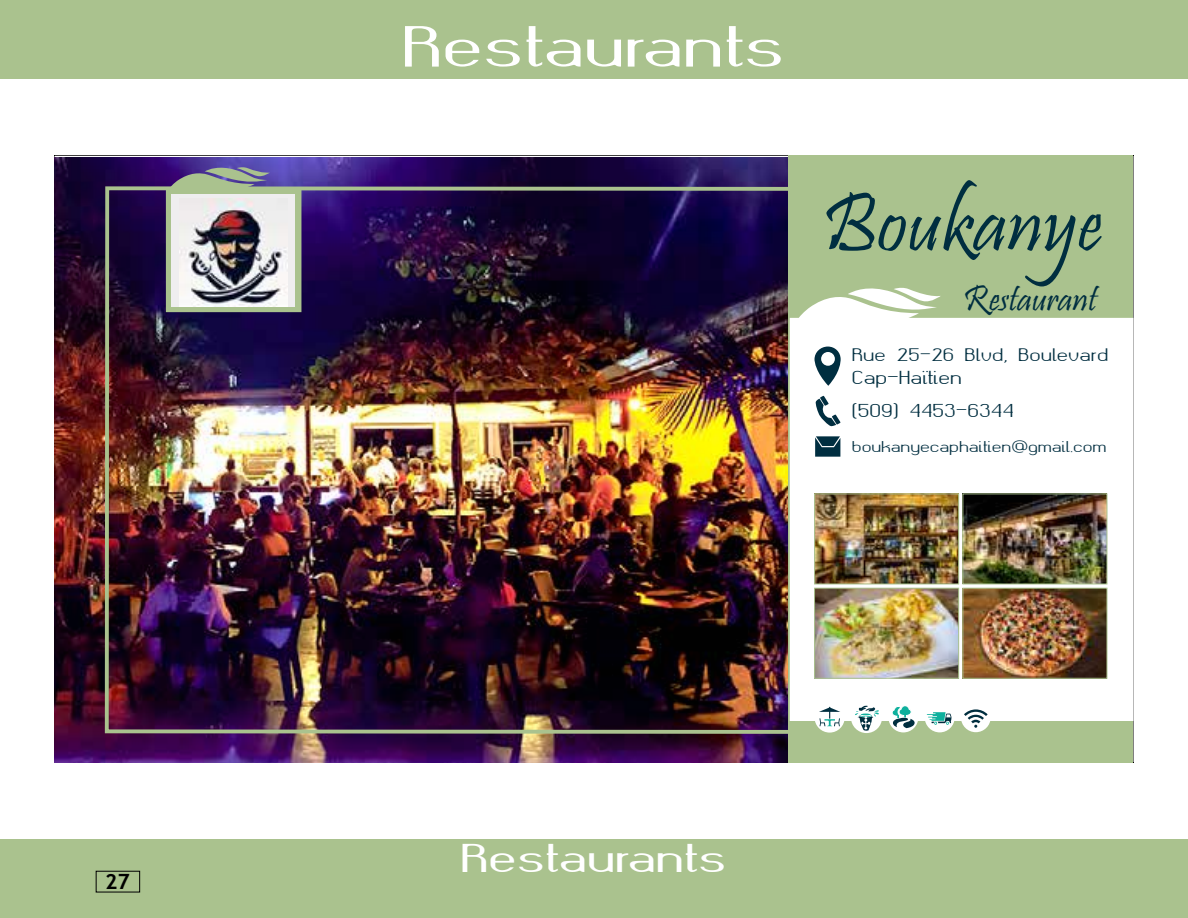
<style>
.page{position:relative;width:1188px;height:918px;background:#fff}
.page>*{position:absolute;margin:0;border:0;box-sizing:border-box;transform-origin:0 0}
.t1{font:85.35px "Pristina";color:#002e40}
.t2{font:700 54px "okolaks";color:#fff}
.t3{font:700 37.5px "okolaks";color:#fff}
.t4{font:36.9px "Pristina";color:#002e40}
.t5{font:700 21px "Trebuchet MS";color:#000}
.t6{font:17.55px "okolaks";color:#002e40}
.t7{font:17.4px "okolaks";color:#002e40}
.t8{font:16.95px "okolaks";color:#002e40}
.t9{font:14.55px "okolaks";color:#002e40}
</style>
<div class="page">
<div style="left:0;top:0;width:1188px;height:79px;background:#aac28e"></div>
<div style="left:0;top:839px;width:1188px;height:79px;background:#aac28e"></div>
<div style="left:96px;top:871px;width:44px;height:21px;border:1px solid #000"></div>
<img style="left:54px;top:157px;width:734px;height:606px">
<img style="left:103px;top:184px;width:685px;height:552px">
<div style="left:788px;top:155px;width:345px;height:608px;background:#aac28e"></div>
<svg style="left:848px;top:287px;width:79px;height:8px"></svg>
<svg style="left:790px;top:295px;width:343px;height:426px;background:#f9faf7"></svg>
<svg style="left:815px;top:347px;width:26px;height:39px"></svg>
<svg style="left:815px;top:396px;width:26px;height:31px"></svg>
<svg style="left:815px;top:436px;width:25px;height:21px"></svg>
<svg style="left:815px;top:310px;width:26px;height:26px"></svg>
<svg style="left:166px;top:165px;width:135px;height:147px;background:#8f9995"></svg>
<div style="left:815px;top:702px;width:30px;height:31px;background:#fff;border-radius:50%"></div>
<svg style="left:819px;top:707px;width:21px;height:19px"></svg>
<div style="left:851px;top:702px;width:31px;height:31px;background:#fff;border-radius:50%"></div>
<svg style="left:855px;top:706px;width:24px;height:25px"></svg>
<div style="left:925px;top:702px;width:30px;height:30px;background:#fff;border-radius:50%"></div>
<svg style="left:927px;top:712px;width:25px;height:13px"></svg>
<div style="left:961px;top:702px;width:30px;height:30px;background:#fff;border-radius:50%"></div>
<svg style="left:964px;top:709px;width:24px;height:19px"></svg>
<div style="left:888px;top:703px;width:30px;height:29px;background:#fff;border-radius:50%"></div>
<svg style="left:892px;top:706px;width:23px;height:22px"></svg>
<img style="left:964px;top:495px;width:141px;height:87px">
<div style="left:962px;top:493px;width:145px;height:91px;border:1px solid #aac28e"></div>
<img style="left:816px;top:495px;width:141px;height:87px">
<div style="left:814px;top:493px;width:145px;height:91px;border:1px solid #aac28e"></div>
<img style="left:816px;top:590px;width:141px;height:87px">
<div style="left:814px;top:588px;width:145px;height:91px;border:1px solid #aac28e"></div>
<img style="left:964px;top:590px;width:141px;height:87px">
<div style="left:962px;top:588px;width:145px;height:91px;border:1px solid #aac28e"></div>
<div style="left:172px;top:194px;width:123px;height:113px;background:#efeeef"></div>
<img style="left:180px;top:198px;width:108px;height:109px">
<h3 class="t5" style="left:105px;top:868px;width:26px">27</h3>
<h2 class="t2" style="left:403px;top:-1px;width:384px">Restaurants</h2>
<h1 class="t1" style="left:822px;top:176px;width:282px">Boukanye</h1>
<h3 class="t4" style="left:963px;top:278px;width:135px">Restaurant</h3>
<p class="t8" style="left:852px;top:339px;width:258px">Rue 25-26 Blvd, Boulevard</p>
<p class="t6" style="left:852px;top:361px;width:111px">Cap-Haïtien</p>
<p class="t7" style="left:852px;top:395px;width:164px">(509) 4453-6344</p>
<p class="t9" style="left:852px;top:433px;width:256px">boukanyecaphaitien@gmail.com</p>
<h3 class="t3" style="left:461px;top:825px;width:267px">Restaurants</h3>
</div>
